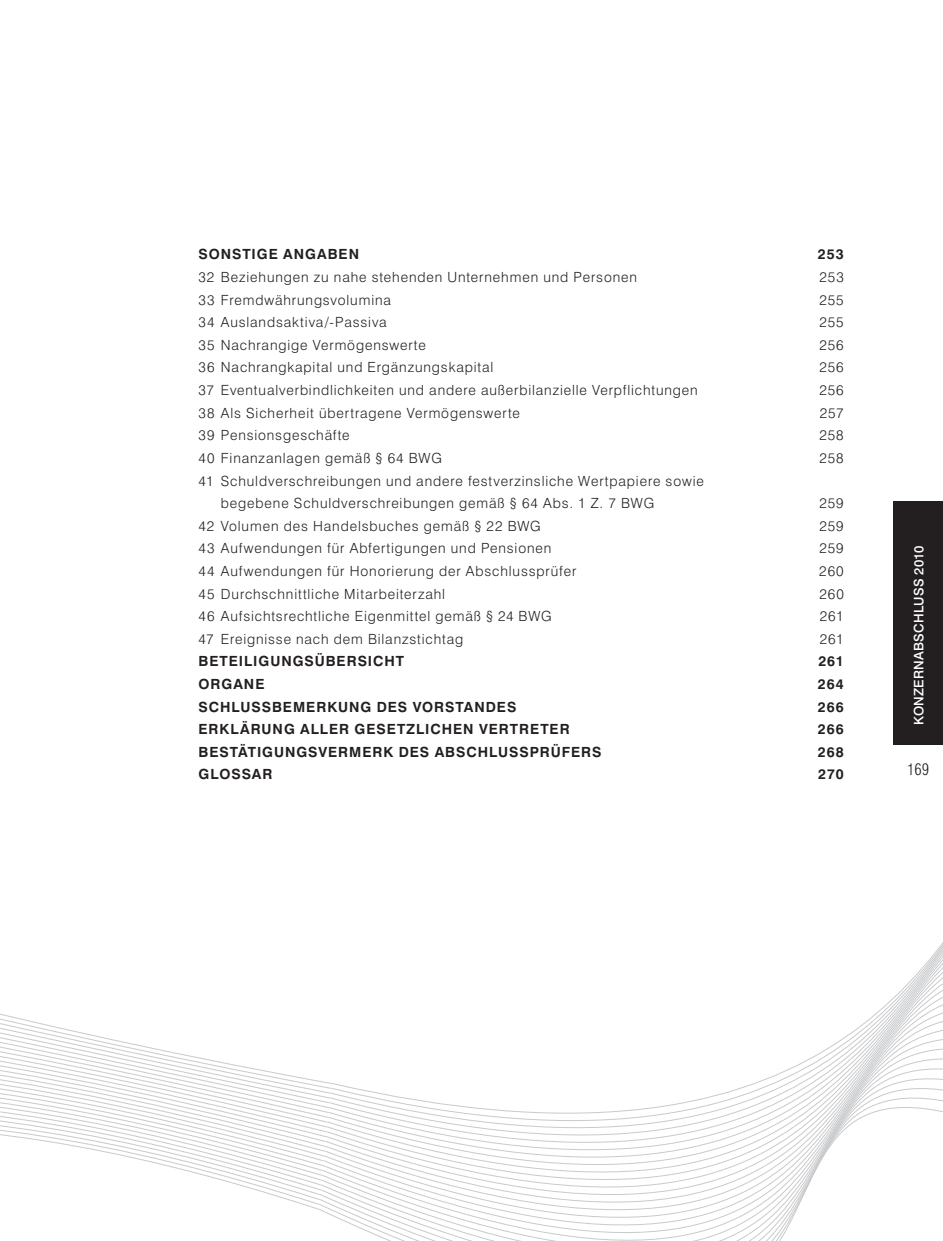
<style>
.page{position:relative;width:943px;height:1241px;background:#fff}
.page>*{position:absolute;margin:0;border:0;box-sizing:border-box;transform-origin:0 0}
.t1{font:300 condensed 15.75px "Swiss 721 BT";color:#231f20}
.t2{font:300 14px/22.6px "Swiss 721 BT";letter-spacing:.065em;color:#231f20}
.t3{font:700 14px "Swiss 721 BT";letter-spacing:.07em;color:#231f20}
.t4{font:500 13.12px "Swiss 721 BT";letter-spacing:.02em;color:#fff}
</style>
<div class="page">
<div style="left:893px;top:501px;width:49px;height:243px;background:#231f20"></div>
<svg style="left:0;top:1013px;width:317px;height:196px"></svg>
<svg style="left:317px;top:1009px;width:625px;height:231px"></svg>
<p class="t3" style="left:198px;top:249px;width:162px">SONSTIGE ANGABEN</p>
<p class="t3" style="left:817px;top:249px;width:27px">253</p>
<p class="t2" style="left:198px;top:267px;width:440px">32 Beziehungen zu nahe stehenden Unternehmen und Personen</p>
<p class="t2" style="left:819px;top:267px;width:26px">253</p>
<p class="t2" style="left:198px;top:290px;width:194px">33 Fremdwährungsvolumina</p>
<p class="t2" style="left:819px;top:290px;width:26px">255</p>
<p class="t2" style="left:198px;top:312px;width:190px">34 Auslandsaktiva/-Passiva</p>
<p class="t2" style="left:819px;top:312px;width:26px">255</p>
<p class="t2" style="left:198px;top:335px;width:229px">35 Nachrangige Vermögenswerte</p>
<p class="t2" style="left:819px;top:335px;width:26px">256</p>
<p class="t2" style="left:198px;top:358px;width:296px">36 Nachrangkapital und Ergänzungskapital</p>
<p class="t2" style="left:819px;top:358px;width:26px">256</p>
<p class="t2" style="left:198px;top:380px;width:501px">37 Eventualverbindlichkeiten und andere außerbilanzielle Verpflichtungen</p>
<p class="t2" style="left:819px;top:380px;width:26px">256</p>
<p class="t2" style="left:198px;top:403px;width:323px">38 Als Sicherheit übertragene Vermögenswerte</p>
<p class="t2" style="left:819px;top:403px;width:25px">257</p>
<p class="t2" style="left:198px;top:425px;width:153px">39 Pensionsgeschäfte</p>
<p class="t2" style="left:819px;top:425px;width:26px">258</p>
<p class="t2" style="left:198px;top:448px;width:245px">40 Finanzanlagen gemäß § 64 BWG</p>
<p class="t2" style="left:819px;top:448px;width:26px">258</p>
<p class="t2" style="left:221px;top:471px;width:484px;text-indent:-22px">41 Schuldverschreibungen und andere festverzinsliche Wertpapiere sowie begebene Schuldverschreibungen gemäß § 64 Abs. 1 Z. 7 BWG</p>
<p class="t2" style="left:819px;top:493px;width:26px">259</p>
<p class="t2" style="left:198px;top:516px;width:344px">42 Volumen des Handelsbuches gemäß § 22 BWG</p>
<p class="t2" style="left:819px;top:516px;width:26px">259</p>
<p class="t2" style="left:198px;top:538px;width:354px">43 Aufwendungen für Abfertigungen und Pensionen</p>
<p class="t2" style="left:819px;top:538px;width:26px">259</p>
<p class="t2" style="left:198px;top:561px;width:379px">44 Aufwendungen für Honorierung der Abschlussprüfer</p>
<p class="t2" style="left:819px;top:561px;width:26px">260</p>
<p class="t2" style="left:198px;top:584px;width:248px">45 Durchschnittliche Mitarbeiterzahl</p>
<p class="t2" style="left:819px;top:584px;width:26px">260</p>
<p class="t2" style="left:198px;top:606px;width:355px">46 Aufsichtsrechtliche Eigenmittel gemäß § 24 BWG</p>
<p class="t2" style="left:819px;top:606px;width:25px">261</p>
<p class="t2" style="left:198px;top:629px;width:266px">47 Ereignisse nach dem Bilanzstichtag</p>
<p class="t2" style="left:819px;top:629px;width:25px">261</p>
<p class="t3" style="left:198px;top:656px;width:207px">BETEILIGUNGSÜBERSICHT</p>
<p class="t3" style="left:818px;top:656px;width:27px">261</p>
<p class="t3" style="left:198px;top:678px;width:67px">ORGANE</p>
<p class="t3" style="left:817px;top:678px;width:27px">264</p>
<p class="t3" style="left:198px;top:701px;width:319px">SCHLUSSBEMERKUNG DES VORSTANDES</p>
<p class="t3" style="left:817px;top:701px;width:27px">266</p>
<p class="t3" style="left:198px;top:723px;width:373px">ERKLÄRUNG ALLER GESETZLICHEN VERTRETER</p>
<p class="t3" style="left:817px;top:723px;width:27px">266</p>
<p class="t3" style="left:198px;top:746px;width:404px">BESTÄTIGUNGSVERMERK DES ABSCHLUSSPRÜFERS</p>
<p class="t3" style="left:817px;top:746px;width:27px">268</p>
<p class="t3" style="left:198px;top:769px;width:75px">GLOSSAR</p>
<p class="t3" style="left:818px;top:769px;width:27px">270</p>
<p class="t4" style="left:913px;top:724px;width:180px;rotate:-90deg">KONZERNABSCHLUSS 2010</p>
<p class="t1" style="left:907px;top:760px;width:24px">169</p>
</div>
